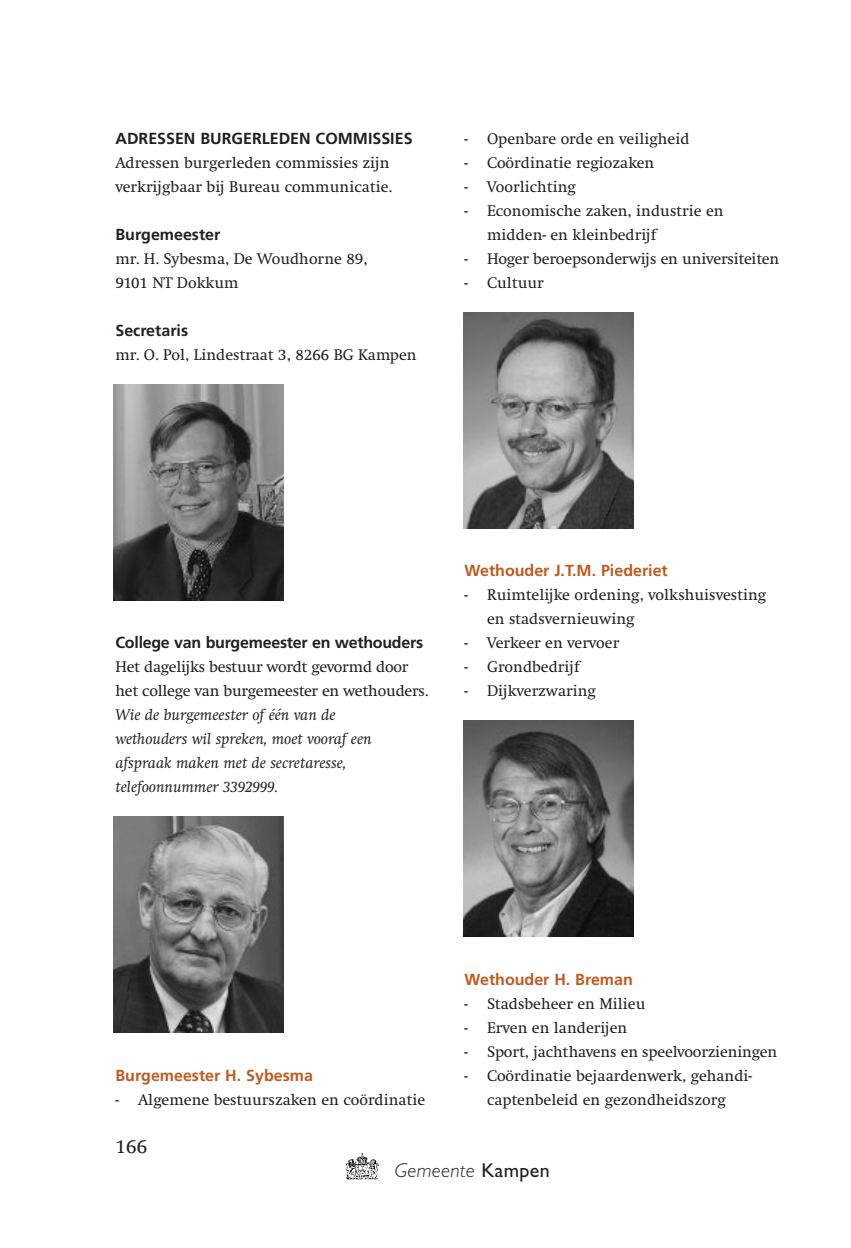
<style>
.page{position:relative;width:851px;height:1248px;background:#fff}
.page>*{position:absolute;margin:0;border:0;box-sizing:border-box;transform-origin:0 0}
.t1{font:italic 300 20px "Gill Sans";letter-spacing:.015em;color:#231f20}
.t2{font:20px "Swift";color:#231f20}
.t3{font:16px/24px "Swift";color:#231f20}
.t4{font:italic 16px/24px "Swift";color:#231f20}
.t5{font:700 16px "Frutiger";color:#231f20}
.t6{font:700 16px "Frutiger";color:#c05a1e}
.s1{font-weight:400;font-style:normal}
</style>
<div class="page">
<img style="left:346px;top:1153px;width:33px;height:27px">
<img style="left:113px;top:816px;width:170px;height:216px">
<img style="left:113px;top:384px;width:170px;height:216px">
<img style="left:463px;top:312px;width:170px;height:216px">
<img style="left:463px;top:720px;width:170px;height:216px">
<p class="t5" style="left:115px;top:132px;width:298px">ADRESSEN BURGERLEDEN COMMISSIES</p>
<p class="t3" style="left:115px;top:150px;width:278px">Adressen burgerleden commissies zijn verkrijgbaar bij Bureau communicatie.</p>
<p class="t5" style="left:115px;top:228px;width:106px">Burgemeester</p>
<p class="t3" style="left:115px;top:246px;width:253px">mr. H. Sybesma, De Woudhorne 89,<br>9101 NT Dokkum</p>
<p class="t5" style="left:115px;top:324px;width:74px">Secretaris</p>
<p class="t3" style="left:115px;top:342px;width:303px">mr. O. Pol, Lindestraat 3, 8266 BG Kampen</p>
<p class="t3" style="left:464px;top:126px;width:227px">- Openbare orde en veiligheid</p>
<p class="t3" style="left:464px;top:150px;width:191px">- Coördinatie regiozaken</p>
<p class="t3" style="left:464px;top:174px;width:113px">- Voorlichting</p>
<p class="t3" style="left:487px;top:198px;width:238px;text-indent:-23px">- Economische zaken, industrie en midden- en kleinbedrijf</p>
<p class="t3" style="left:464px;top:246px;width:316px">- Hoger beroepsonderwijs en universiteiten</p>
<p class="t3" style="left:464px;top:270px;width:81px">- Cultuur</p>
<p class="t5" style="left:115px;top:636px;width:309px">College van burgemeester en wethouders</p>
<p class="t3" style="left:115px;top:654px;width:314px">Het dagelijks bestuur wordt gevormd door het college van burgemeester en wethouders.</p>
<p class="t4" style="left:115px;top:702px;width:258px">Wie de burgemeester of één van de wethouders wil spreken, moet vooraf een afspraak maken met de secretaresse, telefoonnummer 3392999.</p>
<p class="t6" style="left:464px;top:564px;width:205px">Wethouder J.T.M. Piederiet</p>
<p class="t3" style="left:487px;top:582px;width:281px;text-indent:-23px">- Ruimtelijke ordening, volkshuisvesting en stadsvernieuwing</p>
<p class="t3" style="left:464px;top:630px;width:156px">- Verkeer en vervoer</p>
<p class="t3" style="left:464px;top:654px;width:117px">- Grondbedrijf</p>
<p class="t3" style="left:464px;top:678px;width:133px">- Dijkverzwaring</p>
<p class="t6" style="left:115px;top:1068px;width:199px">Burgemeester H. Sybesma</p>
<p class="t3" style="left:115px;top:1086px;width:311px">- Algemene bestuurszaken en coördinatie</p>
<p class="t2" style="left:115px;top:1133px;width:33px">166</p>
<p class="t6" style="left:464px;top:972px;width:170px">Wethouder H. Breman</p>
<p class="t3" style="left:464px;top:990px;width:182px">- Stadsbeheer en Milieu</p>
<p class="t3" style="left:464px;top:1014px;width:164px">- Erven en landerijen</p>
<p class="t3" style="left:464px;top:1038px;width:314px">- Sport, jachthavens en speelvoorzieningen</p>
<p class="t3" style="left:464px;top:1062px;width:289px;text-align:center">- Coördinatie bejaardenwerk, gehandi&shy;captenbeleid en gezondheidszorg</p>
<p class="t1" style="left:395px;top:1162px;width:156px">Gemeente <span class="s1">Kampen</span></p>
</div>
